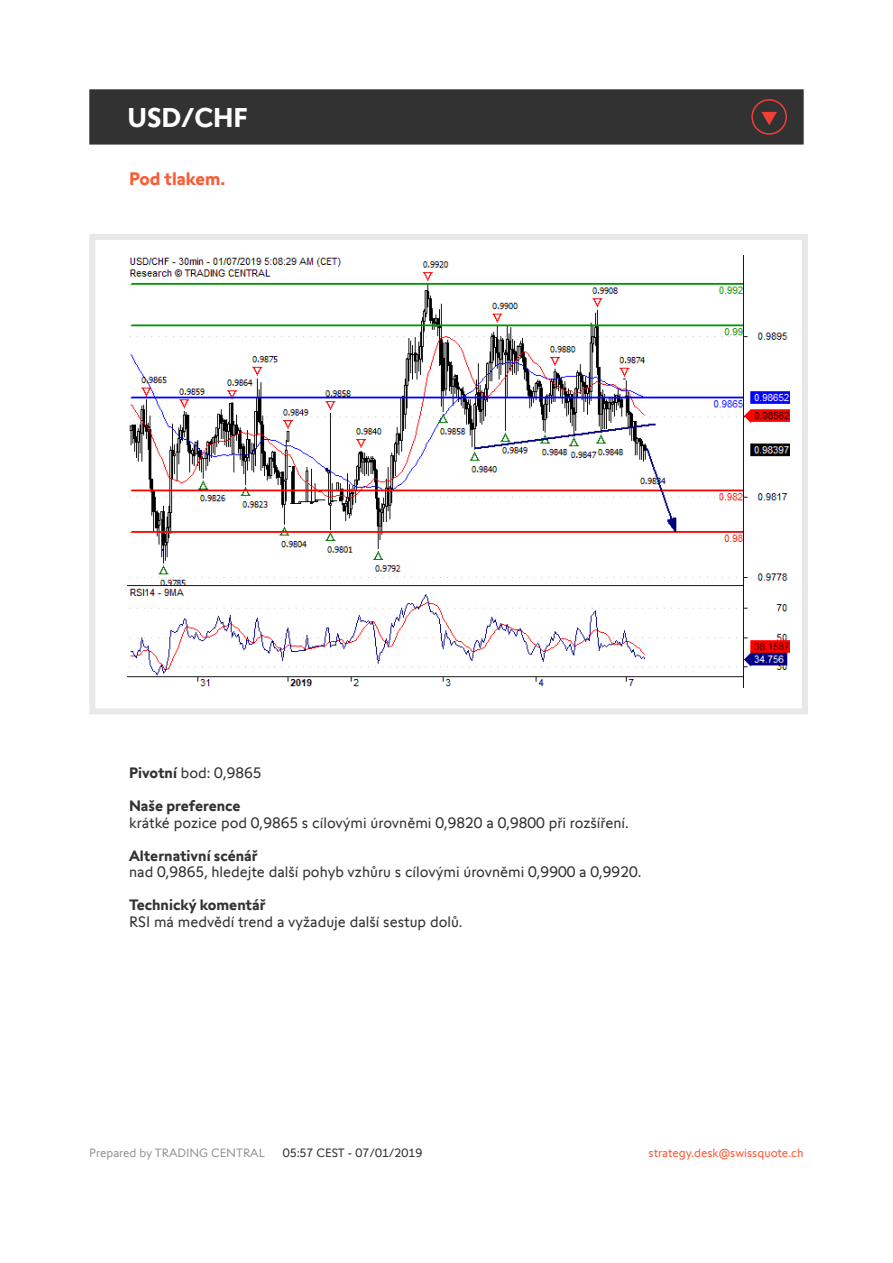
<style>
.page{position:relative;width:893px;height:1263px;background:#fff}
.page>*{position:absolute;margin:0;border:0;box-sizing:border-box;transform-origin:0 0}
.t1{font:700 27px "Swissquote CT";color:#fff}
.t2{font:700 18px "Swissquote CT";color:#fa5b35}
.t3{font:15px "Swissquote CT";color:#323232}
.t4{font:700 15px "Swissquote CT";color:#323232}
.t5{font:12px "Swissquote CT";color:#fa5b35}
.t6{font:12px "Swissquote CT";color:#939598}
.t7{font:12px "Swissquote CT";color:#323232}
.s1{font-weight:700}
</style>
<div class="page">
<div style="left:89px;top:234px;width:719px;height:480px;border:6px solid #e9e8e7"></div>
<div style="left:89px;top:89px;width:715px;height:56px;background:#323232;border:2px solid #323232"></div>
<img style="left:128px;top:255px;width:661px;height:432px">
<svg style="left:751px;top:99px;width:36px;height:36px"></svg>
<h1 class="t1" style="left:128px;top:101px;width:122px">USD/CHF</h1>
<p class="t2" style="left:129px;top:168px;width:98px">Pod tlakem.</p>
<p class="t3" style="left:129px;top:764px;width:134px"><span class="s1">Pivotní</span> bod: 0,9865</p>
<p class="t4" style="left:129px;top:797px;width:113px">Naše preference</p>
<p class="t3" style="left:129px;top:814px;width:501px">krátké pozice pod 0,9865 s cílovými úrovněmi 0,9820 a 0,9800 při rozšíření.</p>
<p class="t4" style="left:129px;top:846px;width:130px">Alternativní scénář</p>
<p class="t3" style="left:129px;top:863px;width:514px">nad 0,9865, hledejte další pohyb vzhůru s cílovými úrovněmi 0,9900 a 0,9920.</p>
<p class="t4" style="left:129px;top:896px;width:138px">Technický komentář</p>
<p class="t3" style="left:129px;top:913px;width:335px">RSI má medvědí trend a vyžaduje další sestup dolů.</p>
<p class="t6" style="left:89px;top:1145px;width:177px">Prepared by TRADING CENTRAL</p>
<p class="t7" style="left:283px;top:1145px;width:141px">05:57 CEST - 07/01/2019</p>
<p class="t5" style="left:649px;top:1145px;width:157px">strategy.desk@swissquote.ch</p>
</div>
